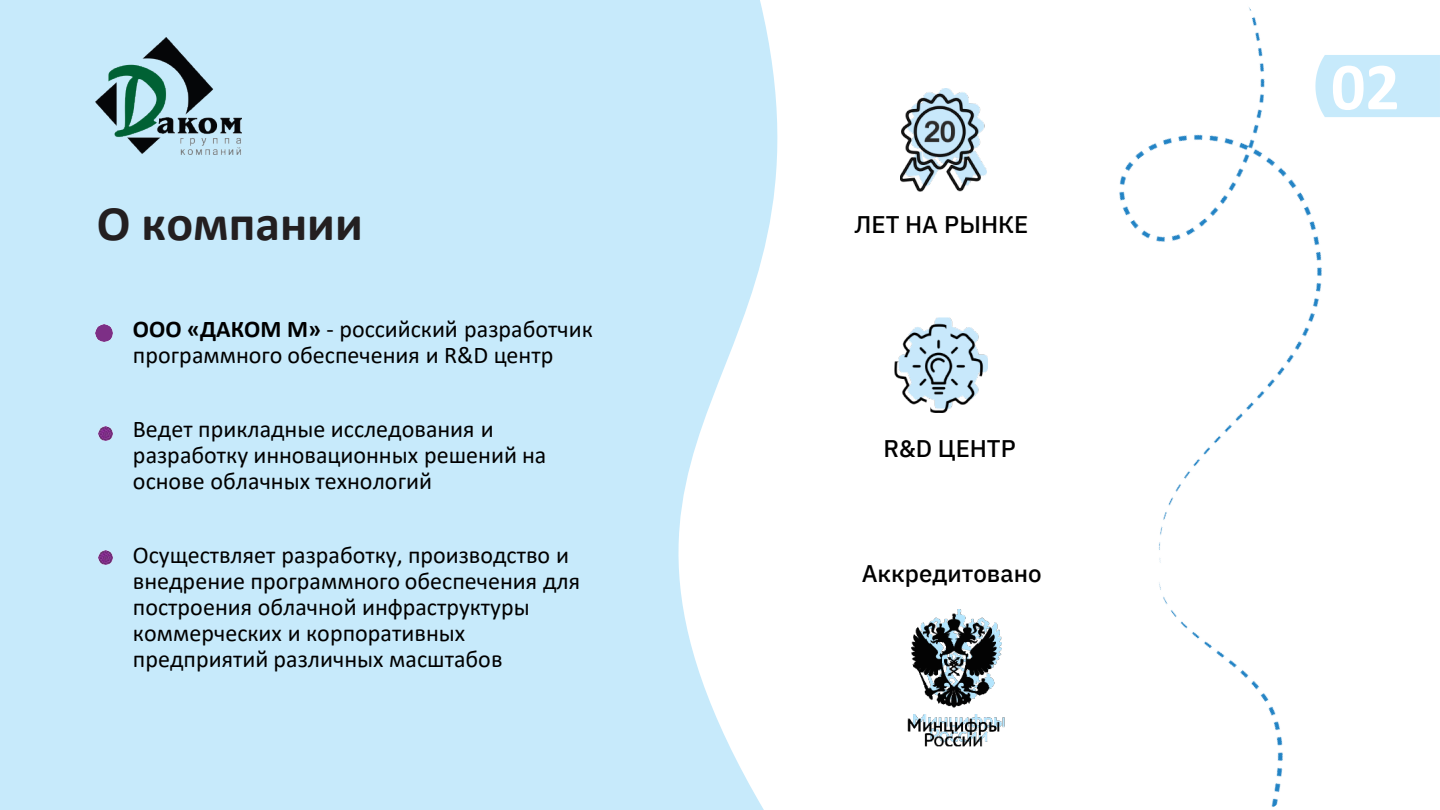
<style>
.page{position:relative;width:1440px;height:810px;background:#fff}
.page>*{position:absolute;margin:0;border:0;box-sizing:border-box;transform-origin:0 0}
.Slide{font:700 68px "Calibri";color:#fff}
.t1{font:700 50px "Calibri";color:#231f20}
.t2{font:24px/26px "Calibri";color:#000}
.t3{font:500 24px "IBM Plex Sans";color:#000}
.s1{font-weight:700}
</style>
<div class="page">
<svg style="left:300px;top:0;width:478px;height:810px;background:#ccecfb"></svg>
<div style="left:0;top:0;width:300px;height:810px;background:#c7eafb"></div>
<img style="left:931px;top:7px;width:509px;height:800px">
<img style="left:96px;top:37px;width:146px;height:117px">
<img style="left:96px;top:325px;width:17px;height:17px">
<img style="left:99px;top:426px;width:14px;height:15px">
<img style="left:99px;top:550px;width:14px;height:14px">
<img style="left:900px;top:88px;width:86px;height:104px">
<img style="left:894px;top:318px;width:94px;height:94px">
<img style="left:907px;top:609px;width:114px;height:141px">
<p class="t1" style="left:97px;top:188px;width:268px">О компании</p>
<p class="t2" style="left:133px;top:315px;width:461px"><span class="s1">ООО «ДАКОМ М»</span> - российский разработчик программного обеспечения и R&amp;D центр</p>
<p class="t2" style="left:133px;top:415px;width:415px">Ведет прикладные исследования и разработку инновационных решений на основе облачных технологий</p>
<p class="t2" style="left:133px;top:541px;width:449px">Осуществляет разработку, производство и внедрение программного обеспечения для построения облачной инфраструктуры коммерческих и корпоративных предприятий различных масштабов</p>
<p class="t3" style="left:855px;top:206px;width:175px">ЛЕТ НА РЫНКЕ</p>
<p class="t3" style="left:883px;top:429px;width:134px">R&amp;D ЦЕНТР</p>
<p class="t3" style="left:862px;top:555px;width:181px">Аккредитовано</p>
<p class="Slide" style="left:1331px;top:39px;width:70px">02</p>
</div>
